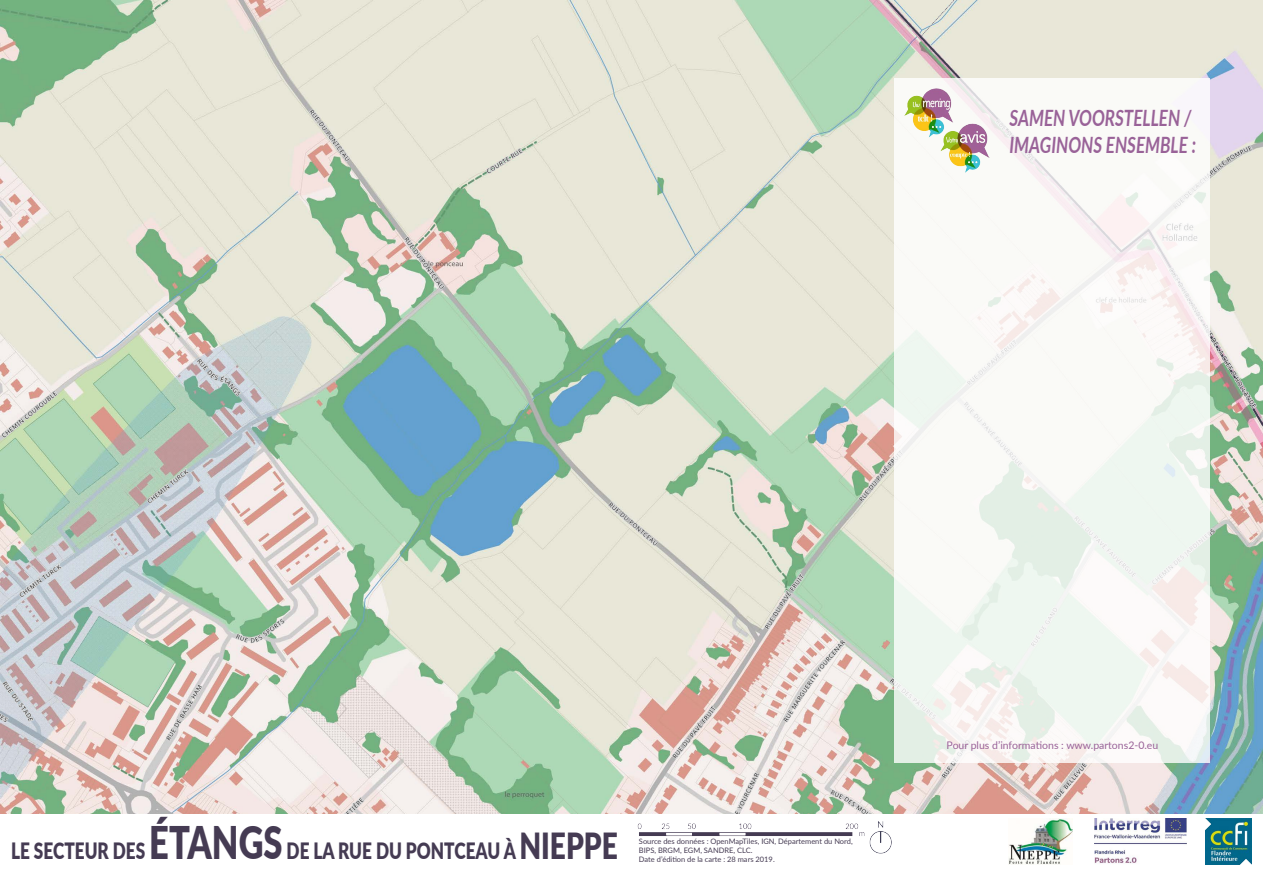
<style>
.page{position:relative;width:1263px;height:893px;background:#fff}
.page>*{position:absolute;margin:0;border:0;box-sizing:border-box;transform-origin:0 0}
.t1{font:900 22.5px "Lato";color:#453b53;scale:.76 1}
.t2{font:italic 700 22.5px "Lato";color:#996298;scale:.76 1}
.t3{font:10.5px "Lato";color:#996298}
.t4{font:7.5px/9px "Lato";color:#453b53}
.s1{font-size:45px}
.s2{font-size:36px}
</style>
<div class="page">
<img style="left:0;top:0;width:1263px;height:814px">
<svg style="left:895px;top:78px;width:315px;height:684px"></svg>
<img style="left:1205px;top:819px;width:46px;height:45px">
<img style="left:1094px;top:819px;width:92px;height:45px">
<img style="left:1009px;top:818px;width:63px;height:46px">
<img style="left:905px;top:88px;width:84px;height:85px">
<img style="left:854px;top:805px;width:52px;height:49px">
<img style="left:637px;top:815px;width:228px;height:25px">
<p class="t2" style="left:1009px;top:102px;width:241px">SAMEN VOORSTELLEN /</p>
<p class="t2" style="left:1009px;top:129px;width:247px">IMAGINONS ENSEMBLE :</p>
<p class="t1" style="left:11px;top:834px;width:800px">LE SECTEUR DES <span class="s1">ÉTANGS</span> DE LA RUE DU PONTCEAU À <span class="s2">NIEPPE</span></p>
<p class="t4" style="left:639px;top:836px;width:215px">Source des données : OpenMapTiles, IGN, Département du Nord,<br>BIPS, BRGM, EGM, SANDRE, CLC.</p>
<p class="t4" style="left:639px;top:854px;width:137px">Date d’édition de la carte : 28 mars 2019.</p>
<p class="t3" style="left:947px;top:738px;width:213px">Pour plus d’informations : www.partons2-0.eu</p>
</div>
